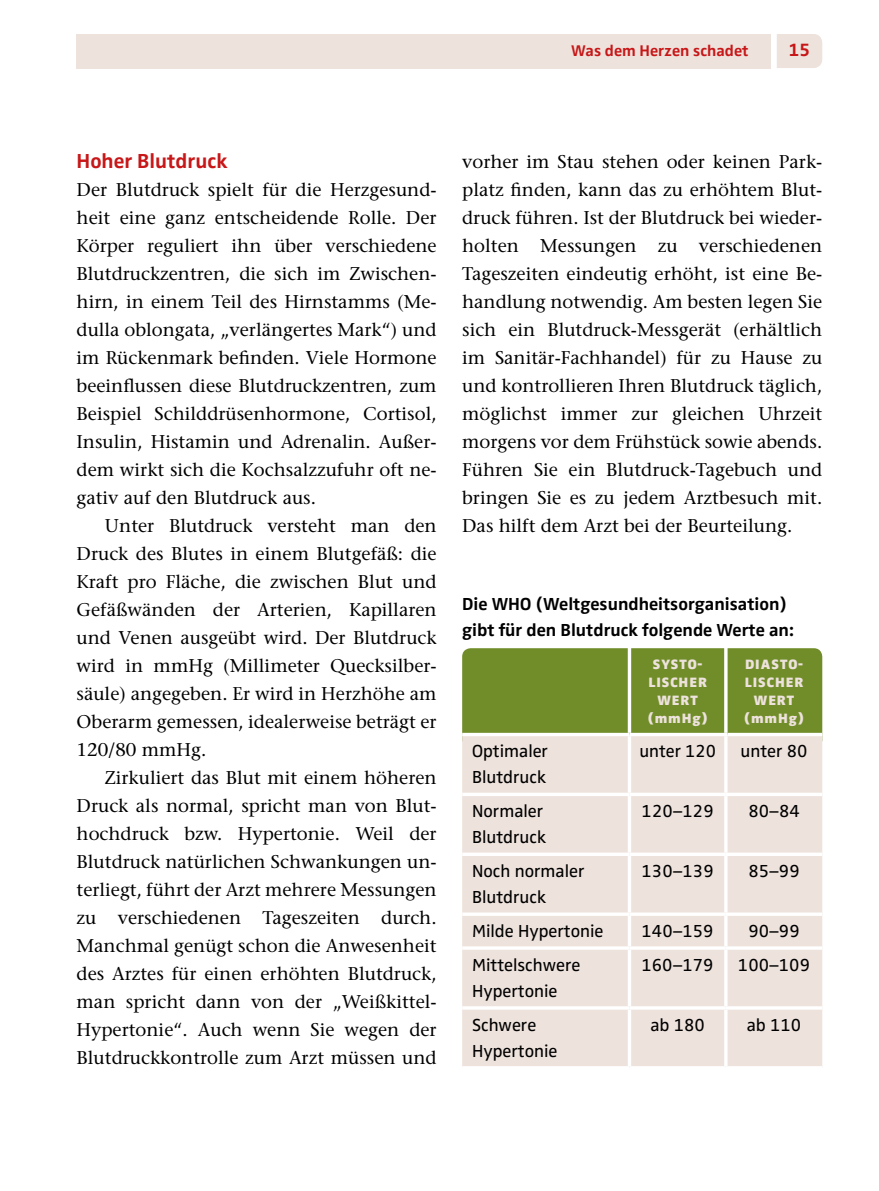
<style>
.page{position:relative;width:879px;height:1191px;background:#fff}
.page>*{position:absolute;margin:0;border:0;box-sizing:border-box;transform-origin:0 0}
.t1{font:700 21px "Zwo Pro";color:#c71718}
.t2{font:18.4px/28px "Stone Serif";color:#000;text-align:justify}
.t3{font:700 18.4px "Zwo Pro";color:#c71718}
.t4{font:18px/26px "Zwo Pro";color:#000}
.t5{font:700 18px/26px "Zwo Pro";color:#000}
.t6{font:700 16px "Zwo Pro";color:#c71718}
.t7{font:900 14px/18px "Zwo Pro";letter-spacing:.07em;color:#ede2dc;text-align:center}
</style>
<div class="page">
<div style="left:77px;top:34px;width:694px;height:34px;background:#ede2dc"></div>
<div style="left:777px;top:34px;width:45px;height:34px;background:#ede2dc"></div>
<div style="left:462px;top:648px;width:360px;height:85px;background:#718d29"></div>
<div style="left:462px;top:736px;width:360px;height:330px;background:#ede2dc"></div>
<hr style="left:628px;top:647px;width:3px;height:86px;background:#fff">
<hr style="left:628px;top:736px;width:3px;height:56px;background:#fff">
<svg style="left:462px;top:792px;width:167px;height:4px"></svg>
<svg style="left:629px;top:792px;width:97px;height:4px"></svg>
<hr style="left:628px;top:796px;width:3px;height:56px;background:#fff">
<svg style="left:726px;top:792px;width:96px;height:4px"></svg>
<svg style="left:462px;top:852px;width:167px;height:4px"></svg>
<svg style="left:629px;top:852px;width:97px;height:4px"></svg>
<hr style="left:628px;top:856px;width:3px;height:56px;background:#fff">
<svg style="left:726px;top:852px;width:96px;height:4px"></svg>
<svg style="left:462px;top:912px;width:167px;height:4px"></svg>
<svg style="left:629px;top:912px;width:97px;height:4px"></svg>
<hr style="left:628px;top:916px;width:3px;height:30px;background:#fff">
<svg style="left:726px;top:912px;width:96px;height:4px"></svg>
<hr style="left:462px;top:946px;width:167px;height:3px;background:#fff">
<hr style="left:629px;top:946px;width:97px;height:3px;background:#fff">
<hr style="left:628px;top:949px;width:3px;height:57px;background:#fff">
<hr style="left:726px;top:946px;width:96px;height:3px;background:#fff">
<hr style="left:462px;top:1006px;width:167px;height:3px;background:#fff">
<hr style="left:629px;top:1006px;width:97px;height:3px;background:#fff">
<hr style="left:628px;top:1009px;width:3px;height:57px;background:#fff">
<hr style="left:726px;top:1006px;width:96px;height:3px;background:#fff">
<hr style="left:724px;top:736px;width:3px;height:56px;background:#fff">
<hr style="left:724px;top:796px;width:3px;height:56px;background:#fff">
<hr style="left:724px;top:856px;width:3px;height:56px;background:#fff">
<hr style="left:724px;top:916px;width:3px;height:30px;background:#fff">
<hr style="left:724px;top:949px;width:3px;height:57px;background:#fff">
<hr style="left:724px;top:1009px;width:3px;height:57px;background:#fff">
<hr style="left:724px;top:647px;width:3px;height:86px;background:#fff">
<p class="t6" style="left:571px;top:41px;width:179px">Was dem Herzen schadet</p>
<p class="t3" style="left:789px;top:39px;width:23px">15</p>
<p class="t1" style="left:77px;top:149px;width:153px">Hoher Blutdruck</p>
<p class="t2" style="left:77px;top:176px;width:362px">Der Blutdruck spielt für die Herzgesund&shy;heit eine ganz entscheidende Rolle. Der Körper reguliert ihn über verschiedene Blutdruckzentren, die sich im Zwischen&shy;hirn, in einem Teil des Hirnstamms (Me&shy;dulla oblongata, „verlängertes Mark“) und im Rückenmark befinden. Viele Hormone beeinflussen diese Blutdruckzentren, zum Beispiel Schilddrüsenhormone, Cortisol, Insulin, Histamin und Adrenalin. Außer&shy;dem wirkt sich die Kochsalzzufuhr oft ne&shy;gativ auf den Blutdruck aus.</p>
<p class="t2" style="left:77px;top:512px;width:362px;text-indent:28px">Unter Blutdruck versteht man den Druck des Blutes in einem Blutgefäß: die Kraft pro Fläche, die zwischen Blut und Gefäßwänden der Arterien, Kapillaren und Venen ausgeübt wird. Der Blutdruck wird in mmHg (Millimeter Quecksilber&shy;säule) angegeben. Er wird in Herzhöhe am Oberarm gemessen, idealerweise beträgt er 120/80 mmHg.</p>
<p class="t2" style="left:77px;top:764px;width:362px;text-indent:28px">Zirkuliert das Blut mit einem höheren Druck als normal, spricht man von Blut&shy;hochdruck bzw. Hypertonie. Weil der Blutdruck natürlichen Schwankungen un&shy;terliegt, führt der Arzt mehrere Messungen zu verschiedenen Tageszeiten durch.<br>Manchmal genügt schon die Anwesenheit des Arztes für einen erhöhten Blutdruck, man spricht dann von der „Weißkittel-Hypertonie“. Auch wenn Sie wegen der Blutdruckkontrolle zum Arzt müssen und</p>
<p class="t2" style="left:462px;top:148px;width:362px">vorher im Stau stehen oder keinen Park&shy;platz finden, kann das zu erhöhtem Blut&shy;druck führen. Ist der Blutdruck bei wieder&shy;holten Messungen zu verschiedenen Tageszeiten eindeutig erhöht, ist eine Be&shy;handlung notwendig. Am besten legen Sie sich ein Blutdruck-Messgerät (erhältlich im Sanitär-Fachhandel) für zu Hause zu und kontrollieren Ihren Blutdruck täglich, möglichst immer zur gleichen Uhrzeit morgens vor dem Frühstück sowie abends.<br>Führen Sie ein Blutdruck-Tagebuch und bringen Sie es zu jedem Arztbesuch mit.<br>Das hilft dem Arzt bei der Beurteilung.</p>
<p class="t5" style="left:462px;top:591px;width:333px">Die WHO (Weltgesundheitsorganisation) gibt für den Blutdruck folgende Werte an:</p>
<p class="t7" style="left:647px;top:655px;width:62px">SYSTO-<br>LISCHER<br>WERT (mmHg)</p>
<p class="t7" style="left:744px;top:655px;width:62px">DIASTO-<br>LISCHER<br>WERT (mmHg)</p>
<p class="t4" style="left:472px;top:738px;width:77px">Optimaler<br>Blutdruck</p>
<p class="t4" style="left:639px;top:738px;width:78px">unter 120</p>
<p class="t4" style="left:740px;top:738px;width:69px">unter 80</p>
<p class="t4" style="left:472px;top:798px;width:76px">Normaler<br>Blutdruck</p>
<p class="t4" style="left:641px;top:798px;width:74px">120–129</p>
<p class="t4" style="left:748px;top:798px;width:53px">80–84</p>
<p class="t4" style="left:472px;top:858px;width:114px">Noch normaler<br>Blutdruck</p>
<p class="t4" style="left:641px;top:858px;width:74px">130–139</p>
<p class="t4" style="left:748px;top:858px;width:53px">85–99</p>
<p class="t4" style="left:472px;top:918px;width:133px">Milde Hypertonie</p>
<p class="t4" style="left:641px;top:918px;width:74px">140–159</p>
<p class="t4" style="left:748px;top:918px;width:53px">90–99</p>
<p class="t4" style="left:472px;top:952px;width:110px">Mittelschwere<br>Hypertonie</p>
<p class="t4" style="left:641px;top:952px;width:74px">160–179</p>
<p class="t4" style="left:738px;top:952px;width:74px">100–109</p>
<p class="t4" style="left:472px;top:1012px;width:87px">Schwere<br>Hypertonie</p>
<p class="t4" style="left:650px;top:1012px;width:56px">ab 180</p>
<p class="t4" style="left:747px;top:1012px;width:56px">ab 110</p>
</div>
